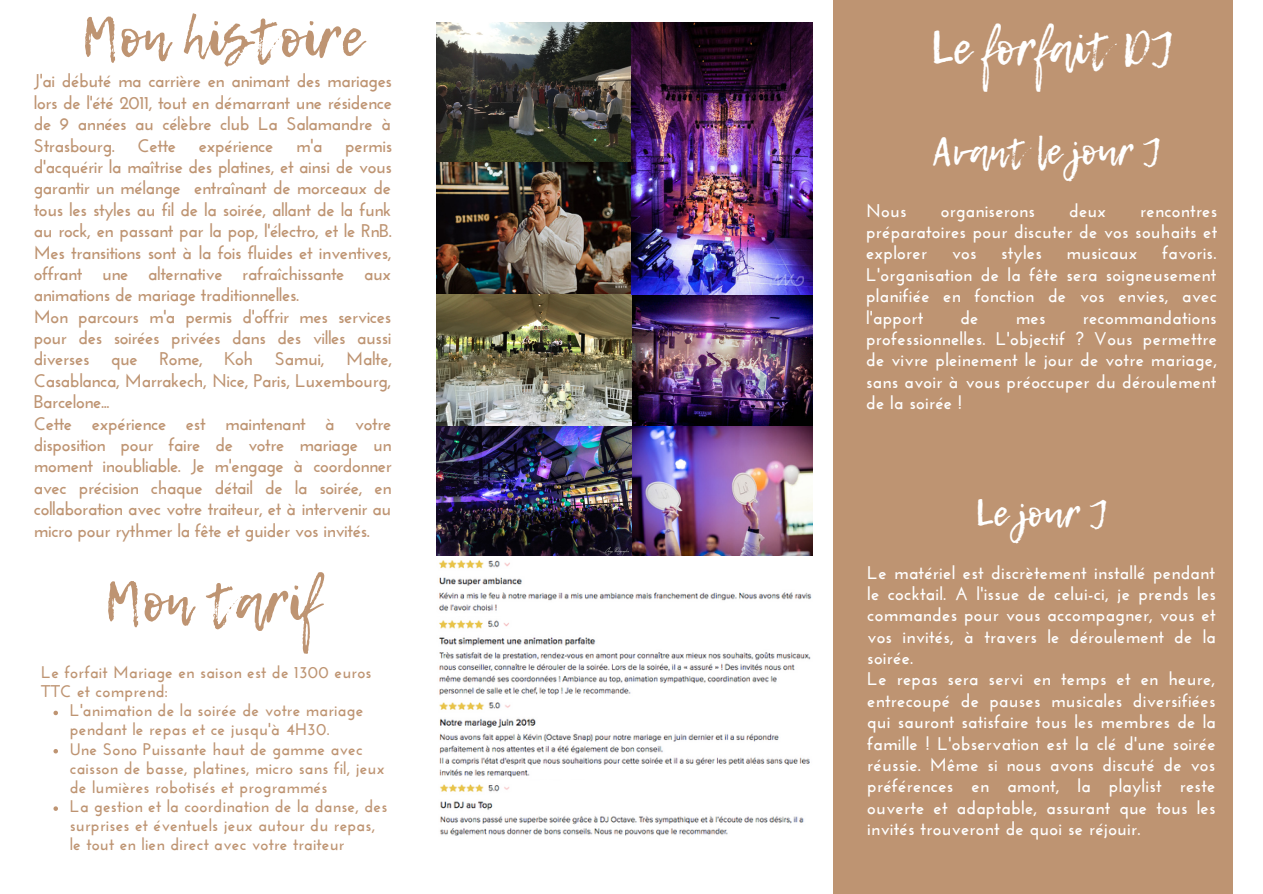
<style>
.page{position:relative;width:1263px;height:894px;background:#fff}
.page>*{position:absolute;margin:0;border:0;box-sizing:border-box;transform-origin:0 0}
.t1{font:54px "Lemon Tuesday";color:#be9472}
.t2{font:45.15px "Lemon Tuesday";color:#fff}
.t3{font:36.45px "Lemon Tuesday";color:#fff}
.t4{font:700 18.3px/21.3px "Josefin Sans";letter-spacing:-.02em;color:#be9472;text-align:justify}
.t5{font:700 18.3px/21.3px "Josefin Sans";letter-spacing:.015em;color:#fff;text-align:justify}
.t6{font:700 16.8px/19px "Josefin Sans";letter-spacing:.015em;color:#be9472}
</style>
<div class="page">
<div style="left:833px;top:0;width:399px;height:893px;background:#be9472"></div>
<img style="left:437px;top:23px;width:194px;height:271px">
<img style="left:436px;top:294px;width:376px;height:317px">
<img style="left:631px;top:23px;width:181px;height:271px">
<img style="left:439px;top:620px;width:372px;height:157px">
<img style="left:440px;top:784px;width:364px;height:52px">
<svg style="left:53px;top:710px;width:5px;height:5px"></svg>
<svg style="left:53px;top:749px;width:5px;height:4px"></svg>
<svg style="left:53px;top:806px;width:5px;height:4px"></svg>
<p class="t1" style="left:81px;top:-3px;width:282px">Mon histoire</p>
<p class="t4" style="left:34px;top:72px;width:360px">J'ai débuté ma carrière en animant des mariages lors de l'été 2011, tout en démarrant une résidence de 9 années au célèbre club La Salamandre à Strasbourg. Cette expérience m'a permis d'acquérir la maîtrise des platines, et ainsi de vous garantir un mélange entraînant de morceaux de tous les styles au fil de la soirée, allant de la funk au rock, en passant par la pop, l'électro, et le RnB.<br>Mes transitions sont à la fois fluides et inventives, offrant une alternative rafraîchissante aux animations de mariage traditionnelles.</p>
<p class="t4" style="left:34px;top:307px;width:360px">Mon parcours m'a permis d'offrir mes services pour des soirées privées dans des villes aussi diverses que Rome, Koh Samui, Malte, Casablanca, Marrakech, Nice, Paris, Luxembourg, Barcelone...</p>
<p class="t4" style="left:34px;top:414px;width:360px">Cette expérience est maintenant à votre disposition pour faire de votre mariage un moment inoubliable. Je m'engage à coordonner avec précision chaque détail de la soirée, en collaboration avec votre traiteur, et à intervenir au micro pour rythmer la fête et guider vos invités.</p>
<p class="t1" style="left:104px;top:561px;width:215px">Mon tarif</p>
<p class="t6" style="left:41px;top:664px;width:332px">Le forfait Mariage en saison est de 1300 euros<br>TTC et comprend:</p>
<p class="t6" style="left:70px;top:702px;width:295px">L'animation de la soirée de votre mariage pendant le repas et ce jusqu'à 4H30.</p>
<p class="t6" style="left:70px;top:740px;width:316px">Une Sono Puissante haut de gamme avec caisson de basse, platines, micro sans fil, jeux de lumières robotisés et programmés</p>
<p class="t6" style="left:70px;top:798px;width:319px">La gestion et la coordination de la danse, des surprises et éventuels jeux autour du repas, le tout en lien direct avec votre traiteur</p>
<p class="t2" style="left:931px;top:15px;width:245px">Le forfait DJ</p>
<p class="t3" style="left:933px;top:123px;width:230px">Avant le jour J</p>
<p class="t5" style="left:866px;top:201px;width:42px">Nous</p>
<p class="t5" style="left:941px;top:201px;width:96px">organiserons</p>
<p class="t5" style="left:1069px;top:201px;width:39px">deux</p>
<p class="t5" style="left:866px;top:201px;width:353px;text-indent:274px">rencontres préparatoires pour discuter de vos souhaits et explorer</p>
<p class="t5" style="left:866px;top:244px;width:352px;text-indent:296px">favoris.<br>L'organisation de la fête sera soigneusement planifiée en fonction de vos envies, avec l'apport</p>
<p class="t5" style="left:952px;top:244px;width:26px">vos</p>
<p class="t5" style="left:1001px;top:244px;width:42px">styles</p>
<p class="t5" style="left:1066px;top:244px;width:73px">musicaux</p>
<p class="t5" style="left:866px;top:308px;width:353px;text-indent:217px">recommandations professionnelles. L'objectif ? Vous permettre de vivre pleinement le jour de votre mariage, sans avoir à vous préoccuper du déroulement de la soirée !</p>
<p class="t5" style="left:960px;top:308px;width:20px">de</p>
<p class="t5" style="left:1016px;top:308px;width:31px">mes</p>
<p class="t3" style="left:975px;top:485px;width:134px">Le jour J</p>
<p class="t5" style="left:867px;top:563px;width:350px">Le matériel est discrètement installé pendant le cocktail. A l'issue de celui-ci, je prends les commandes pour vous accompagner, vous et vos invités, à travers le déroulement de la soirée.</p>
<p class="t5" style="left:867px;top:670px;width:350px">Le repas sera servi en temps et en heure, entrecoupé de pauses musicales diversifiées qui sauront satisfaire tous les membres de la famille ! L'observation est la clé d'une soirée réussie. Même si nous avons discuté de vos préférences en amont, la playlist reste ouverte et adaptable, assurant que tous les invités trouveront de quoi se réjouir.</p>
</div>
